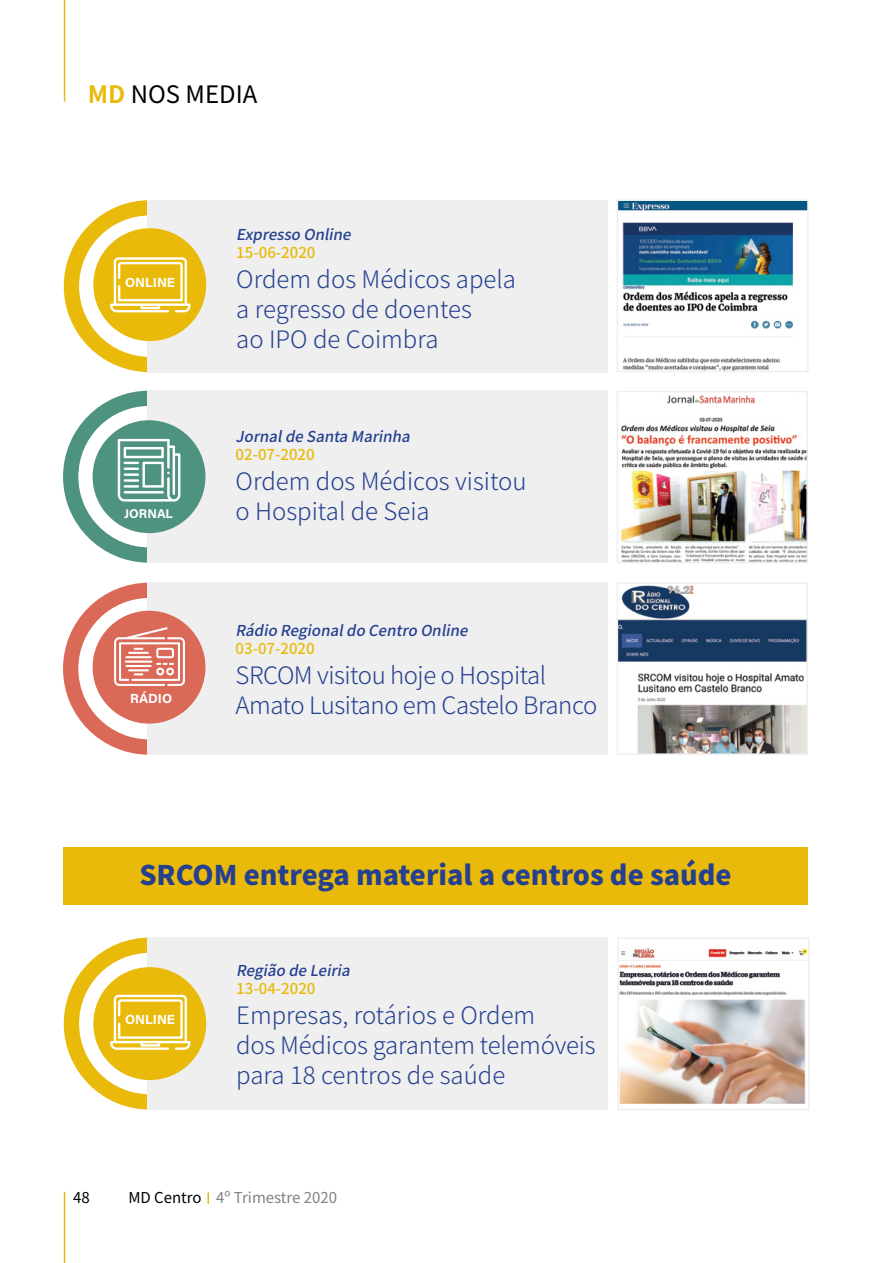
<style>
.page{position:relative;width:893px;height:1263px;background:#fff}
.page>*{position:absolute;margin:0;border:0;box-sizing:border-box;transform-origin:0 0}
.t1{font:900 27px "Noto Sans JP";color:#25408f}
.t2{font:300 24px/30px "Noto Sans JP";letter-spacing:-.01em;color:#25408f}
.t3{font:24px "Noto Sans JP";color:#000}
.t4{font:italic 500 15px "Noto Sans JP";color:#25408f}
.t5{font:500 15px "Noto Sans JP";color:#e9ba09}
.t6{font:15px "Noto Sans JP";color:#808285}
.t7{font:15px "Noto Sans JP";color:#000}
.t8{font:13.2px "Acumin Variable Concept";color:#fff}
.t9{font:12.6px "Acumin Variable Concept";color:#fff}
.s1{font-weight:700;color:#e9ba09}
.s2{color:#000}
</style>
<div class="page">
<hr style="left:64px;top:1192px;width:1px;height:71px;background:#e9ba09">
<svg style="left:207px;top:1192px;width:2px;height:12px"></svg>
<hr style="left:64px;top:0;width:1px;height:102px;background:#e9ba09">
<div style="left:64px;top:200px;width:172px;height:172px;border:15px solid #e9ba09;border-radius:50%"></div>
<div style="left:148px;top:200px;width:460px;height:172px;background:#efeff0"></div>
<div style="left:93px;top:228px;width:113px;height:113px;background:#e9ba09;border-radius:50%"></div>
<svg style="left:110px;top:257px;width:80px;height:55px"></svg>
<img style="left:620px;top:202px;width:186px;height:167px">
<div style="left:617px;top:199px;width:192px;height:173px;border:2px solid #efeff0"></div>
<div style="left:63px;top:583px;width:172px;height:172px;border:15px solid #da6958;border-radius:50%"></div>
<div style="left:63px;top:391px;width:172px;height:172px;border:15px solid #4e9280;border-radius:50%"></div>
<div style="left:147px;top:583px;width:460px;height:172px;background:#efeff0"></div>
<div style="left:147px;top:391px;width:460px;height:172px;background:#efeff0"></div>
<div style="left:93px;top:611px;width:112px;height:113px;background:#da6958;border-radius:50%"></div>
<div style="left:93px;top:420px;width:112px;height:113px;background:#4e9280;border-radius:50%"></div>
<svg style="left:118px;top:439px;width:62px;height:63px"></svg>
<svg style="left:114px;top:627px;width:71px;height:59px"></svg>
<img style="left:620px;top:395px;width:185px;height:165px">
<div style="left:617px;top:391px;width:191px;height:172px;border:2px solid #efeff0"></div>
<img style="left:620px;top:585px;width:185px;height:167px">
<div style="left:617px;top:582px;width:191px;height:173px;border:2px solid #efeff0"></div>
<div style="left:620px;top:393px;width:39px;height:30px;background:#fff"></div>
<div style="left:757px;top:393px;width:40px;height:30px;background:#fff"></div>
<div style="left:64px;top:937px;width:172px;height:172px;border:15px solid #e9ba09;border-radius:50%"></div>
<div style="left:63px;top:847px;width:745px;height:58px;background:#e9ba09"></div>
<div style="left:148px;top:937px;width:460px;height:173px;background:#efeff0"></div>
<div style="left:93px;top:967px;width:113px;height:113px;background:#e9ba09;border-radius:50%"></div>
<svg style="left:110px;top:995px;width:80px;height:55px"></svg>
<img style="left:620px;top:947px;width:186px;height:157px">
<div style="left:617px;top:937px;width:192px;height:173px;border:2px solid #efeff0"></div>
<p class="t3" style="left:88px;top:80px;width:171px"><span class="s1">MD</span> NOS MEDIA</p>
<p class="t8" style="left:125px;top:273px;width:52px">ONLINE</p>
<p class="t4" style="left:236px;top:226px;width:124px">ExpressoOnline</p>
<p class="t5" style="left:236px;top:244px;width:81px">15-06-2020</p>
<p class="t2" style="left:236px;top:264px;width:281px">Ordem dos Médicos apela a regresso de doentes<br>ao IPO de Coimbra</p>
<p class="t4" style="left:236px;top:428px;width:183px">JornaldeSantaMarinha</p>
<p class="t5" style="left:236px;top:446px;width:81px">02-07-2020</p>
<p class="t2" style="left:236px;top:467px;width:293px">Ordem dos Médicos visitou</p>
<p class="t9" style="left:124px;top:505px;width:50px">JORNAL</p>
<p class="t2" style="left:236px;top:497px;width:196px">o Hospital de Seia</p>
<p class="t8" style="left:130px;top:689px;width:43px">RÁDIO</p>
<p class="t4" style="left:236px;top:622px;width:241px">RádioRegionaldoCentroOnline</p>
<p class="t5" style="left:236px;top:640px;width:81px">03-07-2020</p>
<p class="t2" style="left:236px;top:660px;width:363px">SRCOM visitou hoje o Hospital<br>Amato Lusitano em Castelo Branco</p>
<p class="t1" style="left:139px;top:860px;width:594px">SRCOM entrega material a centros de saúde</p>
<p class="t8" style="left:125px;top:1010px;width:52px">ONLINE</p>
<p class="t4" style="left:236px;top:962px;width:122px">RegiãodeLeiria</p>
<p class="t5" style="left:236px;top:980px;width:81px">13-04-2020</p>
<p class="t2" style="left:236px;top:1000px;width:361px">Empresas, rotários e Ordem<br>dos Médicos garantem telemóveis para 18 centros de saúde</p>
<p class="t7" style="left:73px;top:1189px;width:18px">48</p>
<p class="t6" style="left:128px;top:1189px;width:210px"><span class="s2">MD Centro</span> 4º Trimestre 2020</p>
</div>
